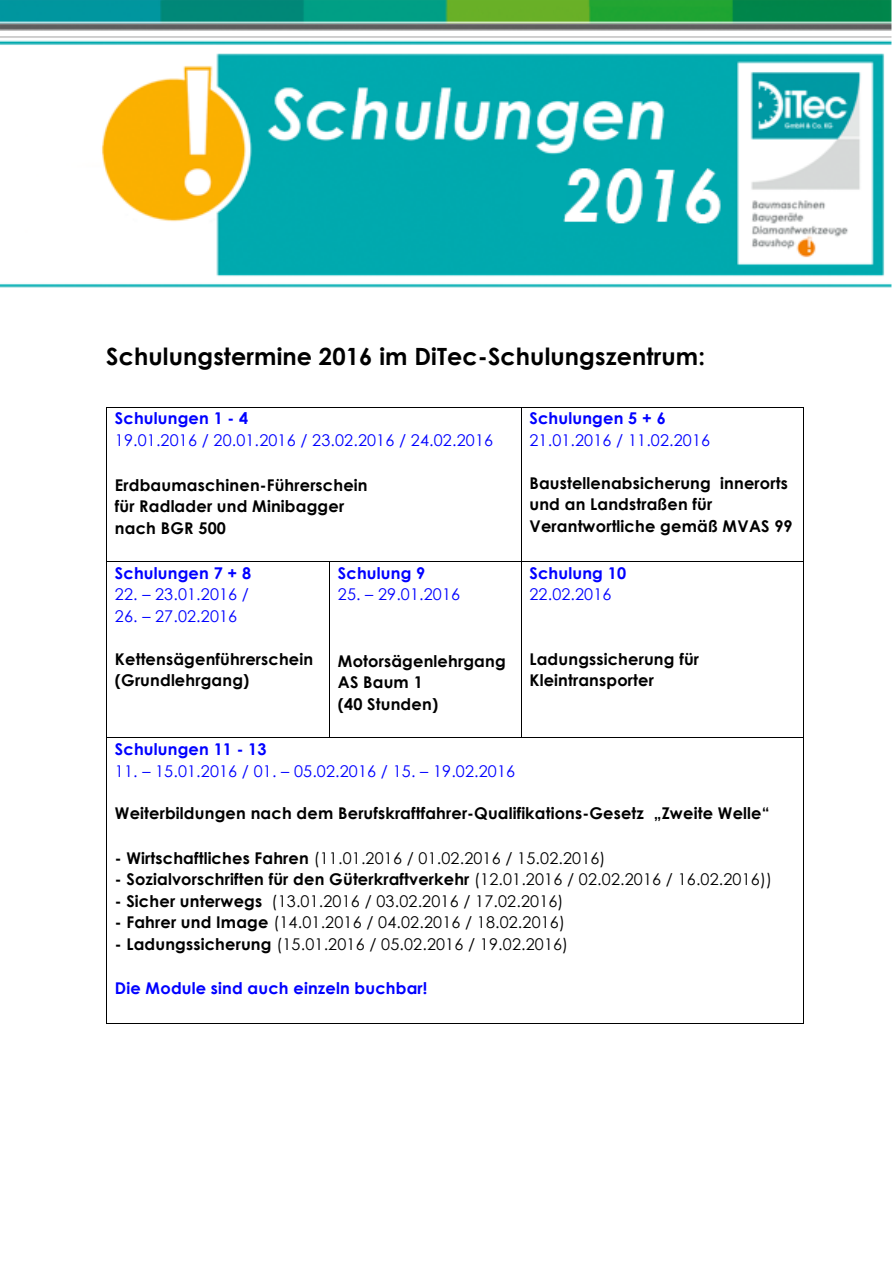
<style>
.page{position:relative;width:893px;height:1263px;background:#fff}
.page>*{position:absolute;margin:0;border:0;box-sizing:border-box;transform-origin:0 0}
.t1{font:700 23.7px "Century Gothic";letter-spacing:.005em;color:#000}
.t2{font:700 16.2px/21.5px "Century Gothic";letter-spacing:.01em;color:#000}
.t3{font:16.2px "Century Gothic";letter-spacing:.01em;color:#000}
.t4{font:16.2px "Century Gothic";letter-spacing:.01em;color:#00f}
.t5{font:700 16.2px "Century Gothic";letter-spacing:.01em;color:#00f}
.s1{font-weight:700}
.s2{font-weight:400}
</style>
<div class="page">
<img style="left:0;top:0;width:892px;height:1024px">
<hr style="left:107px;top:407px;width:414px;height:1px;background:#000">
<hr style="left:521px;top:407px;width:281px;height:1px;background:#000">
<hr style="left:106px;top:408px;width:1px;height:154px;background:#000">
<hr style="left:521px;top:408px;width:1px;height:154px;background:#000">
<hr style="left:802px;top:408px;width:1px;height:154px;background:#000">
<hr style="left:107px;top:562px;width:222px;height:1px;background:#000">
<hr style="left:330px;top:562px;width:191px;height:1px;background:#000">
<hr style="left:521px;top:562px;width:281px;height:1px;background:#000">
<hr style="left:106px;top:562px;width:1px;height:176px;background:#000">
<hr style="left:329px;top:562px;width:1px;height:176px;background:#000">
<hr style="left:521px;top:562px;width:1px;height:176px;background:#000">
<hr style="left:802px;top:562px;width:1px;height:176px;background:#000">
<hr style="left:107px;top:738px;width:222px;height:1px;background:#000">
<hr style="left:330px;top:738px;width:191px;height:1px;background:#000">
<hr style="left:521px;top:738px;width:281px;height:1px;background:#000">
<hr style="left:106px;top:738px;width:1px;height:285px;background:#000">
<hr style="left:107px;top:1023px;width:695px;height:1px;background:#000">
<hr style="left:802px;top:738px;width:1px;height:285px;background:#000">
<h1 class="t1" style="left:106px;top:339px;width:600px">Schulungstermine 2016 im DiTec-Schulungszentrum:</h1>
<p class="t5" style="left:115px;top:406px;width:135px">Schulungen 1 - 4</p>
<p class="t4" style="left:115px;top:429px;width:380px">19.01.2016 / 20.01.2016 / 23.02.2016 / 24.02.2016</p>
<p class="t2" style="left:115px;top:473px;width:254px">Erdbaumaschinen-Führerschein für Radlader und Minibagger nach BGR 500</p>
<p class="t5" style="left:115px;top:561px;width:138px">Schulungen 7 + 8</p>
<p class="t4" style="left:115px;top:583px;width:136px">22. – 23.01.2016 /</p>
<p class="t4" style="left:115px;top:605px;width:124px">26. – 27.02.2016</p>
<p class="t2" style="left:115px;top:647px;width:200px">Kettensägenführerschein (Grundlehrgang)</p>
<p class="t5" style="left:338px;top:561px;width:89px">Schulung 9</p>
<p class="t4" style="left:338px;top:583px;width:124px">25. – 29.01.2016</p>
<p class="t2" style="left:338px;top:649px;width:169px">Motorsägenlehrgang<br>AS Baum 1<br>(40 Stunden)</p>
<p class="t5" style="left:529px;top:406px;width:138px">Schulungen 5 + 6</p>
<p class="t4" style="left:529px;top:429px;width:182px">21.01.2016 / 11.02.2016</p>
<p class="t2" style="left:529px;top:472px;width:265px">Baustellenabsicherung innerorts und an Landstraßen für<br>Verantwortliche gemäß MVAS 99</p>
<p class="t5" style="left:529px;top:561px;width:98px">Schulung 10</p>
<p class="t4" style="left:529px;top:583px;width:84px">22.02.2016</p>
<p class="t2" style="left:529px;top:647px;width:171px">Ladungssicherung für<br>Kleintransporter</p>
<p class="t5" style="left:115px;top:737px;width:153px">Schulungen 11 - 13</p>
<p class="t4" style="left:115px;top:759px;width:402px">11. – 15.01.2016 / 01. – 05.02.2016 / 15. – 19.02.2016</p>
<p class="t2" style="left:115px;top:802px;width:656px">Weiterbildungen nach dem Berufskraftfahrer-Qualifikations-Gesetz „Zweite Welle“</p>
<p class="t3" style="left:115px;top:847px;width:492px"><span class="s1">- Wirtschaftliches Fahren</span> (11.01.2016 / 01.02.2016 / 15.02.2016)</p>
<p class="t2" style="left:115px;top:868px;width:658px">- Sozialvorschriften für den Güterkraftverkehr <span class="s2">(12.01.2016 / 02.02.2016 / 16.02.2016))</span></p>
<p class="t3" style="left:115px;top:890px;width:450px"><span class="s1">- Sicher unterwegs</span> (13.01.2016 / 03.02.2016 / 17.02.2016)</p>
<p class="t3" style="left:115px;top:911px;width:452px"><span class="s1">- Fahrer und Image</span> (14.01.2016 / 04.02.2016 / 18.02.2016)</p>
<p class="t3" style="left:115px;top:933px;width:455px"><span class="s1">- Ladungssicherung</span> (15.01.2016 / 05.02.2016 / 19.02.2016)</p>
<p class="t5" style="left:115px;top:976px;width:314px">Die Module sind auch einzeln buchbar!</p>
</div>
